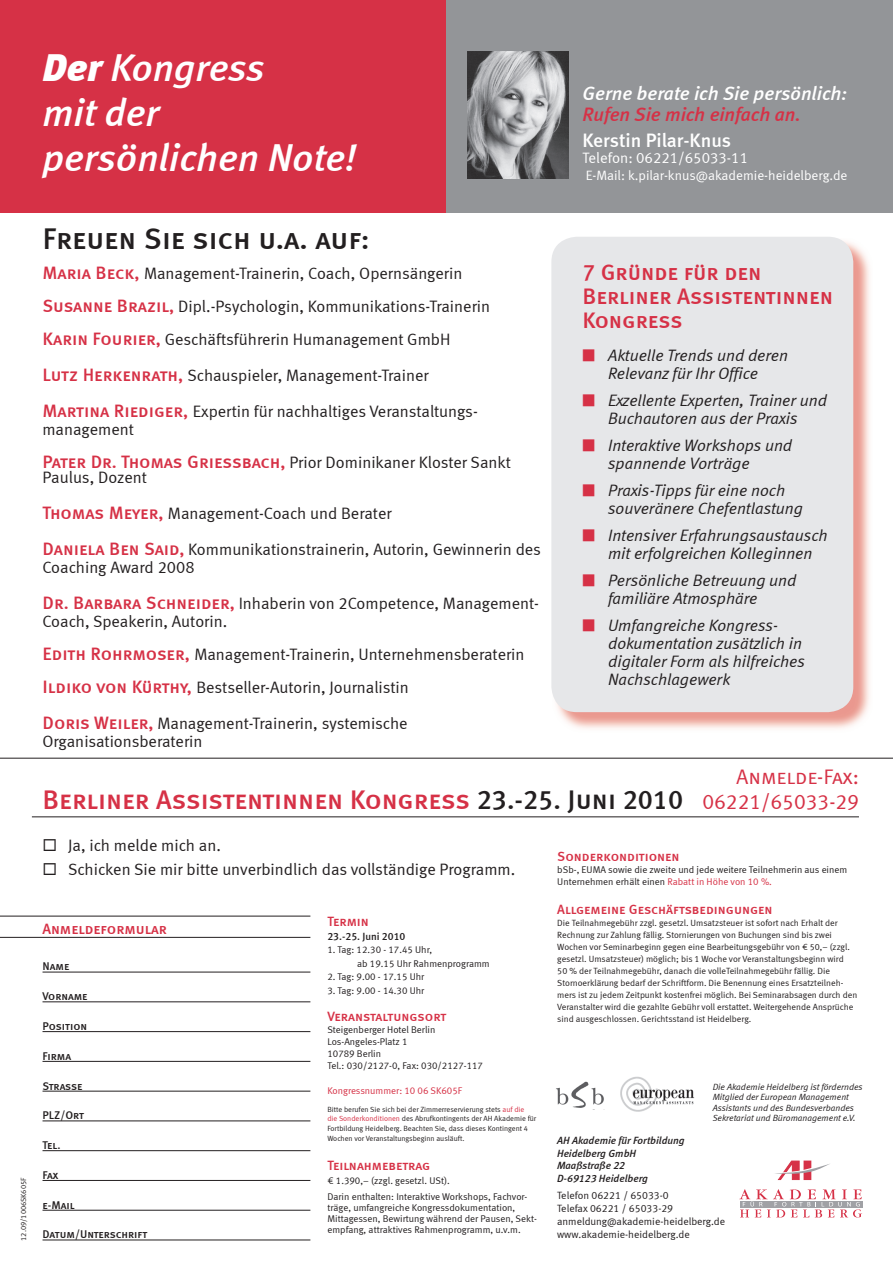
<style>
.page{position:relative;width:893px;height:1263px;background:#fff}
.page>*{position:absolute;margin:0;border:0;box-sizing:border-box;transform-origin:0 0}
.t1{font:italic 39px/45px "Meta Medium LF";color:#fff}
.t2{font:30px "Meta Medium LF Caps";color:#231f20}
.t3{font:27px "Meta Medium LF Caps";color:#d63146}
.t4{font:22.5px/24px "Meta Medium LF Caps";color:#d63146}
.t5{font:21px/25.2px "Meta Normal LF Caps";color:#d63146;text-align:right}
.t6{font:italic 19.5px "Meta Medium LF";color:#fff}
.t7{font:italic 19.5px "Meta Medium LF";color:#d63146}
.t8{font:19.5px "Meta Medium LF";color:#fff}
.t9{font:16.5px/33px "Meta Normal LF";color:#231f20}
.t10{font:italic 16.5px/18px "Meta Normal LF";color:#231f20}
.t11{font:15px "Meta Normal LF";color:#fff}
.t12{font:15px "Meta Medium LF Caps";color:#d63146}
.t13{font:13.5px "Meta Medium LF Caps";color:#d63146}
.t14{font:13.5px "Meta Normal LF";color:#fff}
.t15{font:11.25px "Meta Medium LF Caps";letter-spacing:-.005em;color:#231f20}
.t16{font:10.5px/12.8px "Meta Normal LF";color:#231f20}
.t17{font:italic 10.5px/12.8px "Meta Medium LF";color:#231f20}
.t18{font:10.5px "Meta Medium LF";color:#231f20}
.t19{font:9.75px/12px "Meta Normal LF";color:#231f20}
.t20{font:9.75px "Meta Normal LF";color:#d63146}
.t21{font:9px/12px "Meta Normal LF";color:#231f20}
.t22{font:italic 9px/10.5px "Meta Normal LF";color:#231f20}
.t23{font:7.5px/9.8px "Meta Normal LF";color:#231f20}
.s1{font-family:"Meta";font-weight:900}
.s2{font-family:"Meta Medium LF Caps";font-size:18px;color:#d63146}
.s3{color:#d63146}
.s4{color:#231f20}
</style>
<div class="page">
<hr style="left:32px;top:816px;width:827px;height:1px;background:#231f20">
<hr style="left:0;top:916px;width:310px;height:1px;background:#231f20">
<hr style="left:0;top:937px;width:310px;height:1px;background:#231f20">
<hr style="left:43px;top:972px;width:267px;height:1px;background:#231f20">
<hr style="left:43px;top:1001px;width:267px;height:1px;background:#231f20">
<hr style="left:43px;top:1031px;width:267px;height:1px;background:#231f20">
<hr style="left:43px;top:1061px;width:267px;height:1px;background:#231f20">
<hr style="left:43px;top:1091px;width:267px;height:1px;background:#231f20">
<hr style="left:43px;top:1120px;width:267px;height:1px;background:#231f20">
<hr style="left:43px;top:1150px;width:267px;height:1px;background:#231f20">
<hr style="left:43px;top:1180px;width:267px;height:1px;background:#231f20">
<hr style="left:43px;top:1210px;width:267px;height:1px;background:#231f20">
<svg style="left:775px;top:1161px;width:55px;height:18px"></svg>
<svg style="left:739px;top:1189px;width:123px;height:28px"></svg>
<div style="left:0;top:0;width:446px;height:213px;background:#d63146"></div>
<div style="left:446px;top:0;width:447px;height:213px;background:#939598"></div>
<img style="left:468px;top:52px;width:100px;height:127px">
<hr style="left:43px;top:1239px;width:267px;height:1px;background:#231f20">
<img style="left:556px;top:1081px;width:48px;height:27px">
<img style="left:620px;top:1077px;width:74px;height:35px">
<img style="left:554px;top:238px;width:316px;height:491px">
<div style="left:551px;top:237px;width:302px;height:475px;background:#e6e7e9;border-radius:26px"></div>
<hr style="left:0;top:758px;width:893px;height:1px;background:#231f20">
<h1 class="t1" style="left:43px;top:44px;width:316px"><span class="s1">Der</span> Kongress<br>mit der persönlichen Note!</h1>
<p class="t6" style="left:583px;top:82px;width:266px">Gerne berate ich Sie persönlich:</p>
<p class="t7" style="left:583px;top:103px;width:220px">Rufen Sie mich einfach an.</p>
<p class="t8" style="left:583px;top:128px;width:150px">Kerstin Pilar-Knus</p>
<p class="t11" style="left:583px;top:149px;width:167px">Telefon: 06221/65033-11</p>
<p class="t14" style="left:586px;top:167px;width:263px">E-Mail: k.pilar-knus@akademie-heidelberg.de</p>
<p class="t23" style="left:19px;top:1241px;width:65px;rotate:-90deg">12.09/1006SK605F</p>
<h2 class="t2" style="left:43px;top:221px;width:329px">Freuen Sie sich u.a. auf:</h2>
<p class="t9" style="left:43px;top:257px;width:449px"><span class="s2">Maria Beck,</span> Management-Trainerin, Coach, Opernsängerin<br><span class="s2">Susanne Brazil,</span> Dipl.-Psychologin, Kommunikations-Trainerin<br><span class="s2">Karin Fourier,</span> Geschäftsführerin Humanagement GmbH</p>
<p class="t9" style="left:43px;top:357px;width:437px;line-height:36px"><span class="s2">Lutz Herkenrath,</span> Schauspieler, Management-Trainer<br><span class="s2">Martina Riediger,</span> Expertin für nachhaltiges Veranstaltungs-</p>
<p class="t9" style="left:43px;top:413px;width:470px">management<br><span class="s2">Pater Dr. Thomas Griessbach,</span> Prior Dominikaner Kloster Sankt</p>
<p class="t9" style="left:43px;top:459px;width:500px;line-height:36px">Paulus, Dozent<br><span class="s2">Thomas Meyer,</span> Management-Coach und Berater<br><span class="s2">Daniela Ben Said,</span> Kommunikationstrainerin, Autorin, Gewinnerin des</p>
<p class="t9" style="left:43px;top:549px;width:498px;line-height:36px">Coaching Award 2008<br><span class="s2">Dr. Barbara Schneider,</span> Inhaberin von 2Competence, Management-</p>
<p class="t9" style="left:43px;top:605px;width:484px">Coach, Speakerin, Autorin.<br><span class="s2">Edith Rohrmoser,</span> Management-Trainerin, Unternehmensberaterin<br><span class="s2">Ildiko von Kürthy,</span> Bestseller-Autorin, Journalistin</p>
<p class="t9" style="left:43px;top:714px;width:367px;line-height:18px"><span class="s2">Doris Weiler,</span> Management-Trainerin, systemische<br>Organisationsberaterin</p>
<h3 class="t4" style="left:583px;top:260px;width:252px">7 Gründe für den<br>Berliner Assistentinnen<br>Kongress</h3>
<p class="t10" style="left:583px;top:346px;width:207px;text-align:center"><span class="s3">■</span> Aktuelle Trends und deren<br>Relevanz für Ihr Office</p>
<p class="t10" style="left:583px;top:391px;width:246px;text-align:center"><span class="s3">■</span> Exzellente Experten, Trainer und<br>Buchautoren aus der Praxis</p>
<p class="t10" style="left:608px;top:436px;width:186px;text-indent:-26px"><span class="s3">■</span> Interaktive Workshops und spannende Vorträge</p>
<p class="t10" style="left:608px;top:481px;width:196px;text-indent:-26px"><span class="s3">■</span> Praxis-Tipps für eine noch souveränere Chefentlastung</p>
<p class="t10" style="left:608px;top:526px;width:221px;text-indent:-26px"><span class="s3">■</span> Intensiver Erfahrungsaustausch mit erfolgreichen Kolleginnen</p>
<p class="t10" style="left:608px;top:571px;width:190px;text-indent:-26px"><span class="s3">■</span> Persönliche Betreuung und familiäre Atmosphäre</p>
<p class="t10" style="left:608px;top:616px;width:198px;text-indent:-26px"><span class="s3">■</span> Umfangreiche Kongress&shy;dokumentation zusätzlich in digitaler Form als hilfreiches<br>Nachschlagewerk</p>
<h3 class="t3" style="left:43px;top:784px;width:642px">Berliner Assistentinnen Kongress <span class="s4">23.-25. Juni 2010</span></h3>
<p class="t5" style="left:702px;top:764px;width:158px">Anmelde-Fax:<br>06221/65033-29</p>
<p class="t9" style="left:43px;top:829px;width:180px">◻ Ja, ich melde mich an.</p>
<p class="t9" style="left:43px;top:853px;width:474px">◻ Schicken Sie mir bitte unverbindlich das vollständige Programm.</p>
<p class="t12" style="left:43px;top:920px;width:126px">Anmeldeformular</p>
<p class="t15" style="left:43px;top:960px;width:28px">Name</p>
<p class="t15" style="left:43px;top:990px;width:47px">Vorname</p>
<p class="t15" style="left:43px;top:1019px;width:46px">Position</p>
<p class="t15" style="left:43px;top:1049px;width:30px">Firma</p>
<p class="t15" style="left:43px;top:1079px;width:42px">Strasse</p>
<p class="t15" style="left:43px;top:1109px;width:43px">PLZ/Ort</p>
<p class="t15" style="left:43px;top:1139px;width:19px">Tel.</p>
<p class="t15" style="left:43px;top:1168px;width:17px">Fax</p>
<p class="t15" style="left:43px;top:1198px;width:34px">e-Mail</p>
<p class="t15" style="left:43px;top:1228px;width:106px">Datum/Unterschrift</p>
<p class="t13" style="left:327px;top:914px;width:43px">Termin</p>
<p class="t18" style="left:327px;top:930px;width:80px">23.-25. Juni 2010</p>
<p class="t19" style="left:357px;top:943px;width:134px;line-height:13.5px;text-indent:-30px">1. Tag: 12.30 - 17.45 Uhr,<br>ab 19.15 Uhr Rahmenprogramm</p>
<p class="t19" style="left:327px;top:971px;width:98px">2. Tag: 9.00 - 17.15 Uhr</p>
<p class="t19" style="left:327px;top:984px;width:98px">3. Tag: 9.00 - 14.30 Uhr</p>
<p class="t13" style="left:327px;top:1008px;width:121px">Veranstaltungsort</p>
<p class="t19" style="left:327px;top:1023px;width:157px">Steigenberger Hotel Berlin<br>Los-Angeles-Platz 1<br>10789 Berlin<br>Tel.: 030/2127-0, Fax: 030/2127-117</p>
<p class="t20" style="left:327px;top:1085px;width:136px">Kongressnummer: 10 06 SK605F</p>
<p class="t23" style="left:327px;top:1104px;width:210px">Bitte berufen Sie sich bei der Zimmerreservierung stets <span class="s3">auf die<br>die Sonderkonditionen</span> des Abrufkontingents der AH Akademie für Fortbildung Heidelberg. Beachten Sie, dass dieses Kontingent 4<br>Wochen vor Veranstaltungsbeginn ausläuft.</p>
<p class="t13" style="left:327px;top:1158px;width:104px">Teilnahmebetrag</p>
<p class="t19" style="left:327px;top:1172px;width:202px;line-height:15.8px">€ 1.390,– (zzgl. gesetzl. USt).<br>Darin enthalten: Interaktive Workshops, Fachvor-</p>
<p class="t19" style="left:327px;top:1202px;width:211px;line-height:11.2px">träge, umfangreiche Kongressdokumentation,<br>Mittagessen, Bewirtung während der Pausen, Sekt&shy;empfang, attraktives Rahmenprogramm, u.v.m.</p>
<p class="t13" style="left:557px;top:849px;width:124px">Sonderkonditionen</p>
<p class="t19" style="left:557px;top:864px;width:291px">bSb-, EUMA sowie die zweite und jede weitere Teilnehmerin aus einem<br>Unternehmen erhält einen <span class="s3">Rabatt in Höhe von 10 %.</span></p>
<p class="t13" style="left:557px;top:901px;width:217px">Allgemeine Geschäftsbedingungen</p>
<p class="t21" style="left:557px;top:916px;width:301px">Die Teilnahmegebühr zzgl. gesetzl. Umsatzsteuer ist sofort nach Erhalt der Rechnung zur Zahlung fällig. Stornierungen von Buchungen sind bis zwei Wochen vor Seminarbeginn gegen eine Bearbeitungsgebühr von € 50,– (zzgl. gesetzl. Umsatzsteuer) möglich; bis 1 Woche vor Veranstaltungsbeginn wird<br>50 % der Teilnahmegebühr, danach die volleTeilnahmegebühr fällig. Die Stornoerklärung bedarf der Schriftform. Die Benennung eines Ersatzteilneh&shy;mers ist zu jedem Zeitpunkt kostenfrei möglich. Bei Seminarabsagen durch den Veranstalter wird die gezahlte Gebühr voll erstattet. Weitergehende Ansprüche sind ausgeschlossen. Gerichtsstand ist Heidelberg.</p>
<p class="t22" style="left:713px;top:1081px;width:152px">Die Akademie Heidelberg ist förderndes Mitglied der European Management Assistants und des Bundesverbandes Sekretariat und Büromanagement e.V.</p>
<p class="t17" style="left:557px;top:1133px;width:129px">AH Akademie für Fortbildung<br>Heidelberg GmbH<br>Maaßstraße 22<br>D-69123 Heidelberg</p>
<p class="t16" style="left:557px;top:1189px;width:170px">Telefon 06221 / 65033-0<br>Telefax 06221 / 65033-29 anmeldung@akademie-heidelberg.de www.akademie-heidelberg.de</p>
</div>
